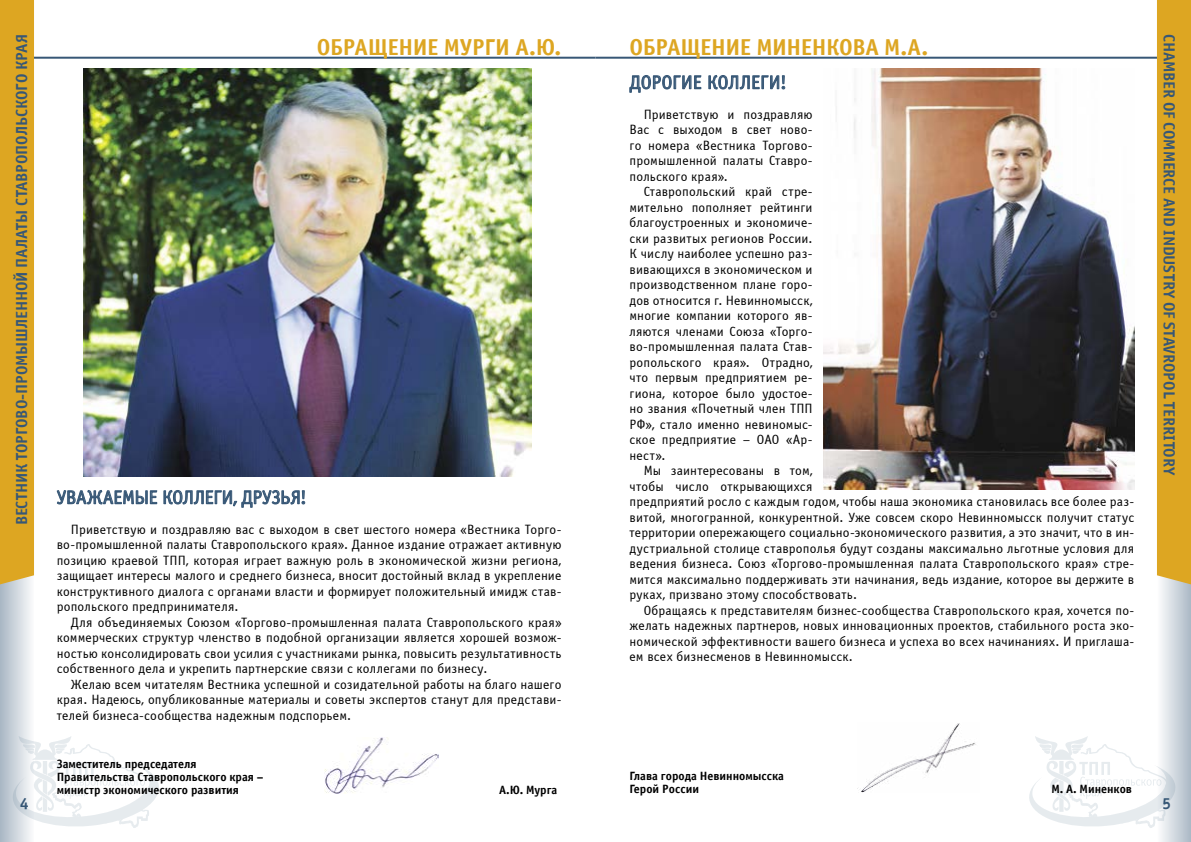
<style>
.page{position:relative;width:1191px;height:842px;background:#fff}
.page>*{position:absolute;margin:0;border:0;box-sizing:border-box;transform-origin:0 0}
.t1{font:700 23px "Officina Sans Win C";letter-spacing:-.02em;color:#dda622}
.t2{font:19px "Officina Sans Win C";letter-spacing:-.005em;color:#375776}
.t3{font:700 16px "Officina Sans Win C";letter-spacing:-.01em;color:#375776}
.t4{font:13.5px/15.5px "Officina Sans Win C";letter-spacing:.015em;color:#000;text-align:justify}
.t5{font:700 12px/13px "Officina Sans Win C";color:#000}
</style>
<div class="page">
<div style="left:0;top:562px;width:34px;height:280px;background:linear-gradient(to right,#a9b7c4,#f8f9fa)"></div>
<div style="left:1157px;top:562px;width:34px;height:280px;background:linear-gradient(to right,#fdfdfe,#aebbc7)"></div>
<hr style="left:30px;top:57px;width:565px;height:2px;background:#375776">
<hr style="left:595px;top:57px;width:566px;height:2px;background:#375776">
<div style="left:0;top:0;width:34px;height:586px;background:#dda622"></div>
<div style="left:1157px;top:0;width:34px;height:586px;background:#dda622"></div>
<svg style="left:12px;top:736px;width:147px;height:93px"></svg>
<svg style="left:1029px;top:736px;width:148px;height:93px"></svg>
<svg style="left:57px;top:461px;width:100px;height:44px"></svg>
<svg style="left:163px;top:476px;width:142px;height:32px"></svg>
<img style="left:84px;top:68px;width:447px;height:408px">
<img style="left:324px;top:737px;width:114px;height:57px">
<svg style="left:629px;top:75px;width:72px;height:18px"></svg>
<svg style="left:708px;top:75px;width:77px;height:15px"></svg>
<img style="left:824px;top:68px;width:310px;height:421px">
<img style="left:861px;top:723px;width:115px;height:69px">
<p class="t3" style="left:13px;top:525px;width:493px;rotate:-90deg">ВЕСТН ИК Торгово-промышленной палаты Ставропольского края</p>
<p class="t3" style="left:1178px;top:34px;width:443px;rotate:90deg">Chamber of Commerce and Industry of Stavropol territory</p>
<h1 class="t1" style="left:317px;top:34px;width:246px">Обращени е Мурги А.Ю.</h1>
<h1 class="t1" style="left:629px;top:34px;width:300px">Обращени е ми ненкова м.а.</h1>
<h2 class="t2" style="left:629px;top:72px;width:159px">Дорогие коллеги!</h2>
<p class="t4" style="left:629px;top:107px;width:185px;text-indent:14px">Приветствую и поздравляю Вас с выходом в свет ново&shy;го номера «Вестника Торгово&shy;промышленной палаты Ставро&shy;польского края».</p>
<p class="t4" style="left:629px;top:184px;width:185px;text-indent:14px">Ставропольский край стре&shy;мительно пополняет рейтинги благоустроенных и экономиче&shy;ски развитых регионов России.<br>К числу наиболее успешно раз&shy;вивающихся в экономическом и производственном плане горо&shy;дов относится г. Невинномысск, многие компании которого яв&shy;ляются членами Союза «Торго&shy;во-промышленная палата Став&shy;ропольского края». Отрадно, что первым предприятием ре&shy;гиона, которое было удостое&shy;но звания «Почетный член ТПП РФ», стало именно невиномыс&shy;ское предприятие – ОАО</p>
<p class="t4" style="left:786px;top:432px;width:28px">«Ар-</p>
<p class="t4" style="left:629px;top:448px;width:38px">нест».</p>
<p class="t4" style="left:643px;top:463px;width:170px">Мы заинтересованы в том,</p>
<p class="t4" style="left:629px;top:479px;width:185px">чтобы число открывающихся</p>
<p class="t4" style="left:629px;top:494px;width:506px">предприятий росло с каждым годом, чтобы наша экономика становилась все более раз-</p>
<p class="t4" style="left:629px;top:510px;width:506px">витой, многогранной, конкурентной. Уже совсем скоро Невинномысск получит статус</p>
<p class="t4" style="left:629px;top:525px;width:506px">территории опережающего социально-экономического развития, а это значит, что в ин-</p>
<p class="t4" style="left:629px;top:541px;width:506px">дустриальной столице ставрополья будут созданы максимально льготные условия для</p>
<p class="t4" style="left:629px;top:556px;width:506px">ведения бизнеса. Союз «Торгово-промышленная палата Ставропольского края» стре-</p>
<p class="t4" style="left:629px;top:572px;width:506px">мится максимально поддерживать эти начинания, ведь издание, которое вы держите в</p>
<p class="t4" style="left:629px;top:587px;width:229px">руках, призвано этому способствовать.</p>
<p class="t4" style="left:643px;top:603px;width:492px">Обращаясь к представителям бизнес-сообщества Ставропольского края, хочется по-</p>
<p class="t4" style="left:629px;top:618px;width:506px">желать надежных партнеров, новых инновационных проектов, стабильного роста эко-</p>
<p class="t4" style="left:629px;top:634px;width:506px">номической эффективности вашего бизнеса и успеха во всех начинаниях. И приглаша-</p>
<p class="t4" style="left:629px;top:649px;width:225px">ем всех бизнесменов в Невинномысск.</p>
<h2 class="t2" style="left:57px;top:487px;width:251px">Уважаемые коллеги, друзья!</h2>
<p class="t4" style="left:57px;top:522px;width:506px;text-indent:14px">Приветствую и поздравляю вас с выходом в свет шестого номера «Вестника Торго&shy;во-промышленной палаты Ставропольского края». Данное издание отражает активную позицию краевой ТПП, которая играет важную роль в экономической жизни региона, защищает интересы малого и среднего бизнеса, вносит достойный вклад в укрепление конструктивного диалога с органами власти и формирует положительный имидж став&shy;ропольского предпринимателя.</p>
<p class="t4" style="left:57px;top:615px;width:506px;text-indent:14px">Для объединяемых Союзом «Торгово-промышленная палата Ставропольского края» коммерческих структур членство в подобной организации является хорошей возмож&shy;ностью консолидировать свои усилия с участниками рынка, повысить результативность собственного дела и укрепить партнерские связи с коллегами по бизнесу.</p>
<p class="t4" style="left:57px;top:677px;width:506px;text-indent:14px">Желаю всем читателям Вестника успешной и созидательной работы на благо нашего края. Надеюсь, опубликованные материалы и советы экспертов станут для представи&shy;телей бизнеса-сообщества надежным подспорьем.</p>
<p class="t5" style="left:57px;top:757px;width:208px">Заместитель председателя<br>П равительства Ставропольского края – министр экономического развития</p>
<p class="t5" style="left:629px;top:770px;width:156px">Глава города Невинномысска<br>Герой России</p>
<p class="t5" style="left:1051px;top:783px;width:82px">М. А. Миненков</p>
<p class="t5" style="left:499px;top:783px;width:60px">А.Ю. Мурга</p>
<p class="t3" style="left:20px;top:794px;width:10px">4</p>
<p class="t3" style="left:1162px;top:794px;width:10px">5</p>
</div>
